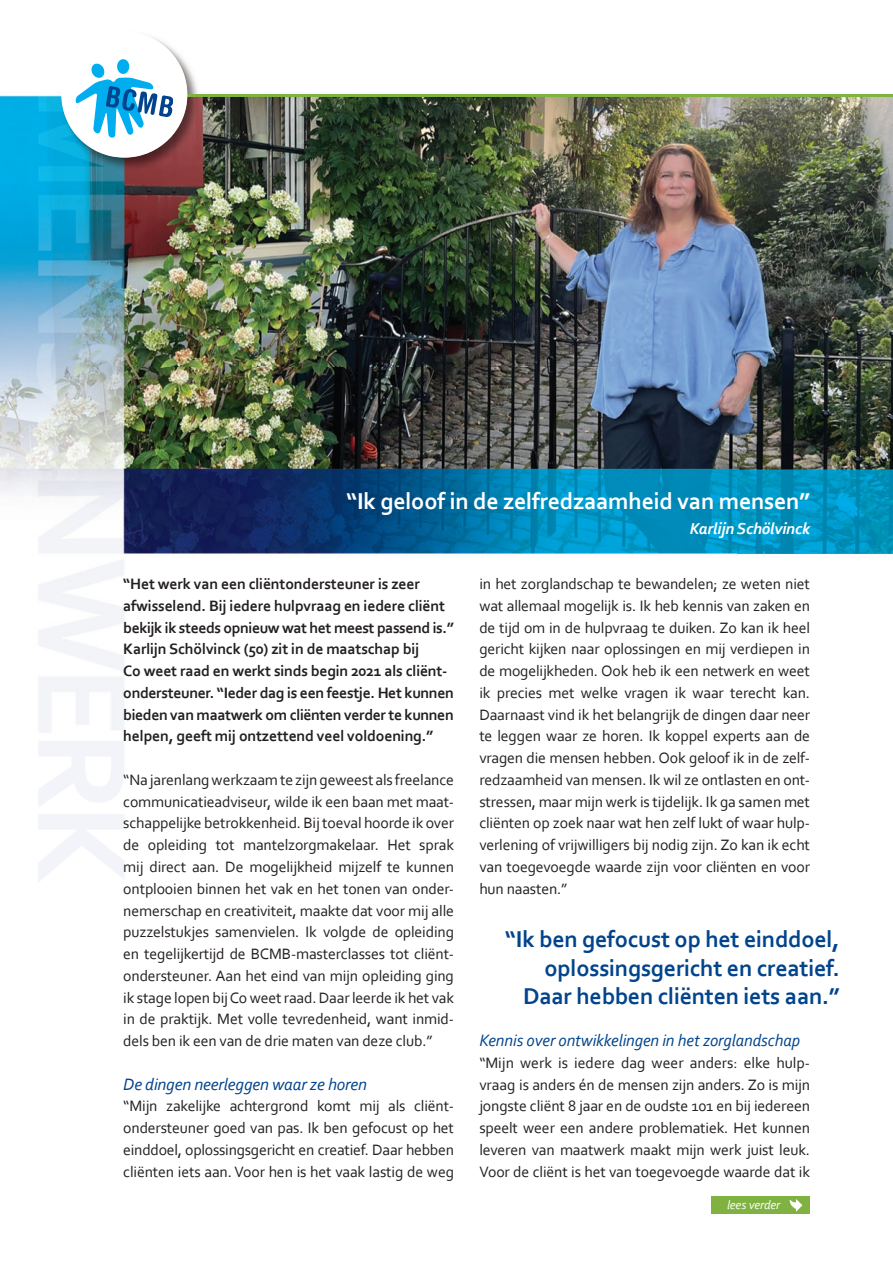
<style>
.page{position:relative;width:893px;height:1263px;background:#fff}
.page>*{position:absolute;margin:0;border:0;box-sizing:border-box;transform-origin:0 0}
.t1{font:700 24px/28.5px "Corbel";letter-spacing:-.01em;color:#01448c;text-align:right}
.t2{font:700 24px "Corbel";letter-spacing:-.01em;color:#fff}
.t3{font:italic 17.25px "Corbel";letter-spacing:-.005em;color:#01448c}
.t4{font:italic 700 16.5px "Corbel";letter-spacing:-.01em;color:#fff}
.t5{font:15.75px/21.8px "Corbel";letter-spacing:-.01em;color:#231f20;text-align:justify}
.t6{font:700 15.75px/21.8px "Corbel";letter-spacing:-.01em;color:#231f20}
.t7{font:italic 12.75px "Corbel";letter-spacing:-.01em;color:#fff}
</style>
<div class="page">
<img style="left:0;top:37px;width:893px;height:1160px">
<div style="left:711px;top:1197px;width:99px;height:17px;background:#7fb240"></div>
<svg style="left:790px;top:1199px;width:12px;height:12px"></svg>
<hr style="left:123px;top:94px;width:770px;height:3px;background:#7fb240">
<div style="left:61px;top:32px;width:126px;height:126px;background:#fff;border-radius:50%"></div>
<svg style="left:75px;top:59px;width:98px;height:79px"></svg>
<h1 class="t2" style="left:347px;top:486px;width:465px">“Ik geloof in de zelfredzaamheid van mensen”</h1>
<p class="t4" style="left:690px;top:518px;width:122px">Karlijn Schölvinck</p>
<p class="t6" style="left:123px;top:573px;width:332px">“Het werk van een cliëntondersteuner is zeer afwisselend. Bij iedere hulpvraag en iedere cliënt bekijk ik steeds opnieuw wat het meest passend is.” Karlijn Schölvinck (50) zit in de maatschap bij<br>Co weet raad en werkt sinds begin 2021 als cliënt&shy;ondersteuner. “Ieder dag is een feestje. Het kunnen bieden van maatwerk om cliënten verder te kunnen helpen, geeft mij ontzettend veel voldoening.”</p>
<p class="t5" style="left:123px;top:768px;width:332px">“Na jarenlang werkzaam te zijn geweest als freelance communicatieadviseur, wilde ik een baan met maat&shy;schappelijke betrokkenheid. Bij toeval hoorde ik over de opleiding tot mantelzorgmakelaar. Het sprak mij direct aan. De mogelijkheid mijzelf te kunnen ontplooien binnen het vak en het tonen van onder&shy;nemerschap en creativiteit, maakte dat voor mij alle puzzelstukjes samenvielen. Ik volgde de opleiding en tegelijkertijd de BCMB-masterclasses tot cliënt&shy;ondersteuner. Aan het eind van mijn opleiding ging ik stage lopen bij Co weet raad. Daar leerde ik het vak in de praktijk. Met volle tevredenheid, want inmid&shy;dels ben ik een van de drie maten van deze club.”</p>
<p class="t3" style="left:123px;top:1073px;width:245px">De dingen neerleggen waar ze horen</p>
<p class="t5" style="left:123px;top:1095px;width:332px">“Mijn zakelijke achtergrond komt mij als cliënt&shy;ondersteuner goed van pas. Ik ben gefocust op het einddoel, oplossingsgericht en creatief. Daar hebben cliënten iets aan. Voor hen is het vaak lastig de weg</p>
<p class="t5" style="left:479px;top:573px;width:332px">in het zorglandschap te bewandelen; ze weten niet wat allemaal mogelijk is. Ik heb kennis van zaken en de tijd om in de hulpvraag te duiken. Zo kan ik heel gericht kijken naar oplossingen en mij verdiepen in de mogelijkheden. Ook heb ik een netwerk en weet ik precies met welke vragen ik waar terecht kan.<br>Daarnaast vind ik het belangrijk de dingen daar neer te leggen waar ze horen. Ik koppel experts aan de vragen die mensen hebben. Ook geloof ik in de zelf&shy;redzaamheid van mensen. Ik wil ze ontlasten en ont&shy;stressen, maar mijn werk is tijdelijk. Ik ga samen met cliënten op zoek naar wat hen zelf lukt of waar hulp&shy;verlening of vrijwilligers bij nodig zijn. Zo kan ik echt van toegevoegde waarde zijn voor cliënten en voor hun naasten.”</p>
<h1 class="t1" style="left:505px;top:924px;width:336px">“Ik ben gefocust op het einddoel, oplossingsgericht en creatief.<br>Daar hebben cliënten iets aan.”</h1>
<p class="t3" style="left:479px;top:1030px;width:322px">Kennis over ontwikkelingen in het zorglandschap</p>
<p class="t5" style="left:479px;top:1051px;width:332px">“Mijn werk is iedere dag weer anders: elke hulp&shy;vraag is anders én de mensen zijn anders. Zo is mijn jongste cliënt 8 jaar en de oudste 101 en bij iedereen speelt weer een andere problematiek. Het kunnen leveren van maatwerk maakt mijn werk juist leuk.<br>Voor de cliënt is het van toegevoegde waarde dat ik</p>
<p class="t7" style="left:727px;top:1196px;width:55px">lees verder</p>
</div>
